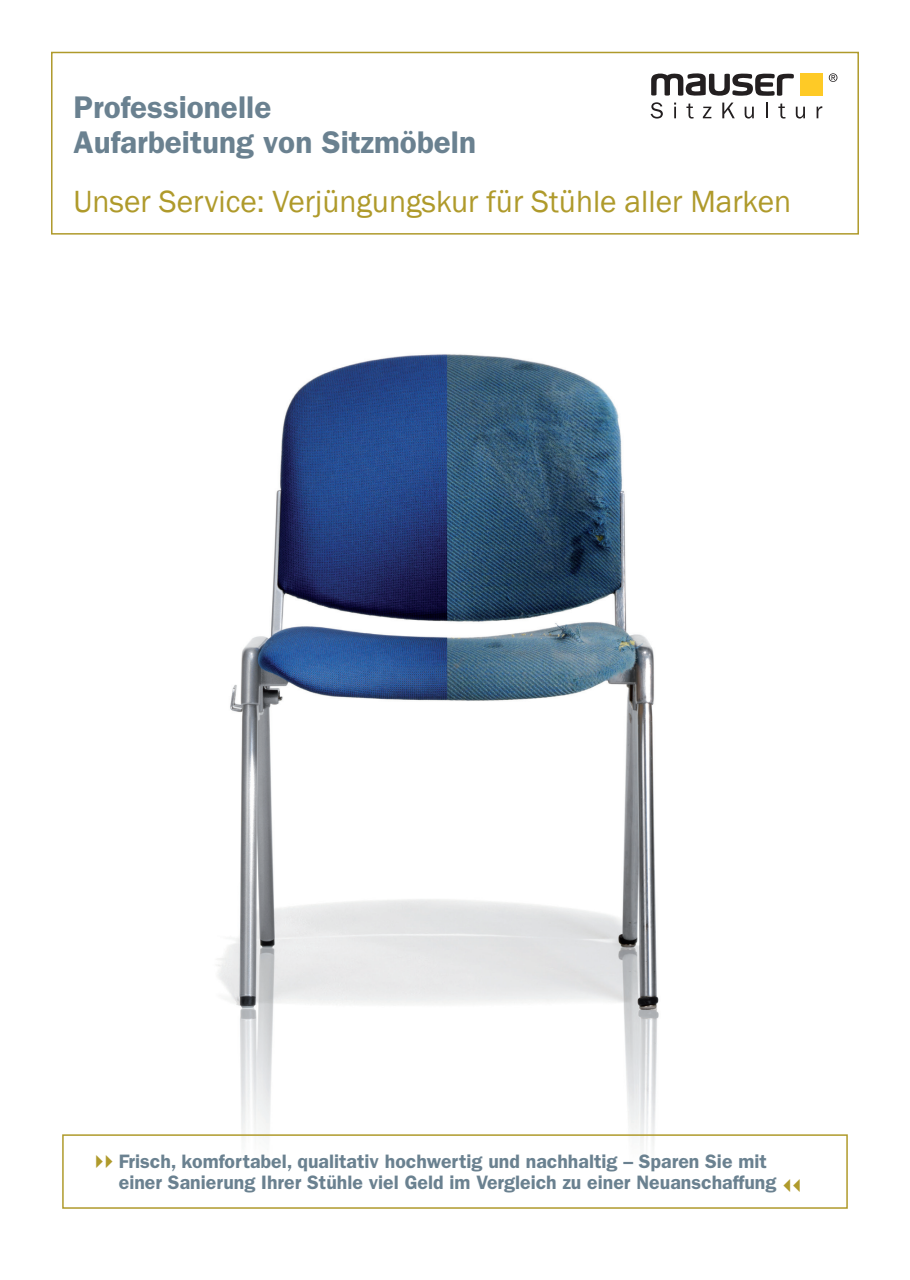
<style>
.page{position:relative;width:910px;height:1280px;background:#fff}
.page>*{position:absolute;margin:0;border:0;box-sizing:border-box;transform-origin:0 0}
.t1{font:31.5px "Franklin Gothic";color:#af9a2b}
.t2{font:600 31.5px/34.5px "ITC Franklin Gothic Std";color:#6a8190}
.t3{font:600 19.5px/21px "ITC Franklin Gothic Std";color:#6a8190}
</style>
<div class="page">
<img style="left:218px;top:354px;width:441px;height:792px">
<div style="left:51px;top:52px;width:808px;height:183px;border:2px solid #af9a2b"></div>
<div style="left:800px;top:73px;width:22px;height:22px;background:#feca26"></div>
<svg style="left:651px;top:73px;width:143px;height:23px"></svg>
<svg style="left:651px;top:102px;width:12px;height:17px"></svg>
<svg style="left:674px;top:103px;width:2px;height:15px"></svg>
<svg style="left:686px;top:103px;width:7px;height:16px"></svg>
<svg style="left:703px;top:107px;width:8px;height:11px"></svg>
<svg style="left:722px;top:103px;width:13px;height:15px"></svg>
<svg style="left:745px;top:107px;width:9px;height:12px"></svg>
<svg style="left:766px;top:103px;width:2px;height:15px"></svg>
<svg style="left:778px;top:103px;width:7px;height:16px"></svg>
<svg style="left:796px;top:107px;width:9px;height:12px"></svg>
<svg style="left:817px;top:106px;width:5px;height:12px"></svg>
<svg style="left:829px;top:73px;width:8px;height:9px"></svg>
<div style="left:62px;top:1134px;width:786px;height:75px;border:2px solid #af9a2b"></div>
<h1 class="t2" style="left:74px;top:90px;width:404px">Professionelle<br>Aufarbeitung von Sitzmöbeln</h1>
<h1 class="t1" style="left:74px;top:182px;width:719px">Unser Service: Verjüngungskur für Stühle aller Marken</h1>
<p class="t3" style="left:119px;top:1151px;width:659px">Frisch, komfortabel, qualitativ hochwertig und nachhaltig – Sparen Sie mit einer Sanierung Ihrer Stühle viel Geld im Vergleich zu einer Neuanschaffung</p>
</div>
